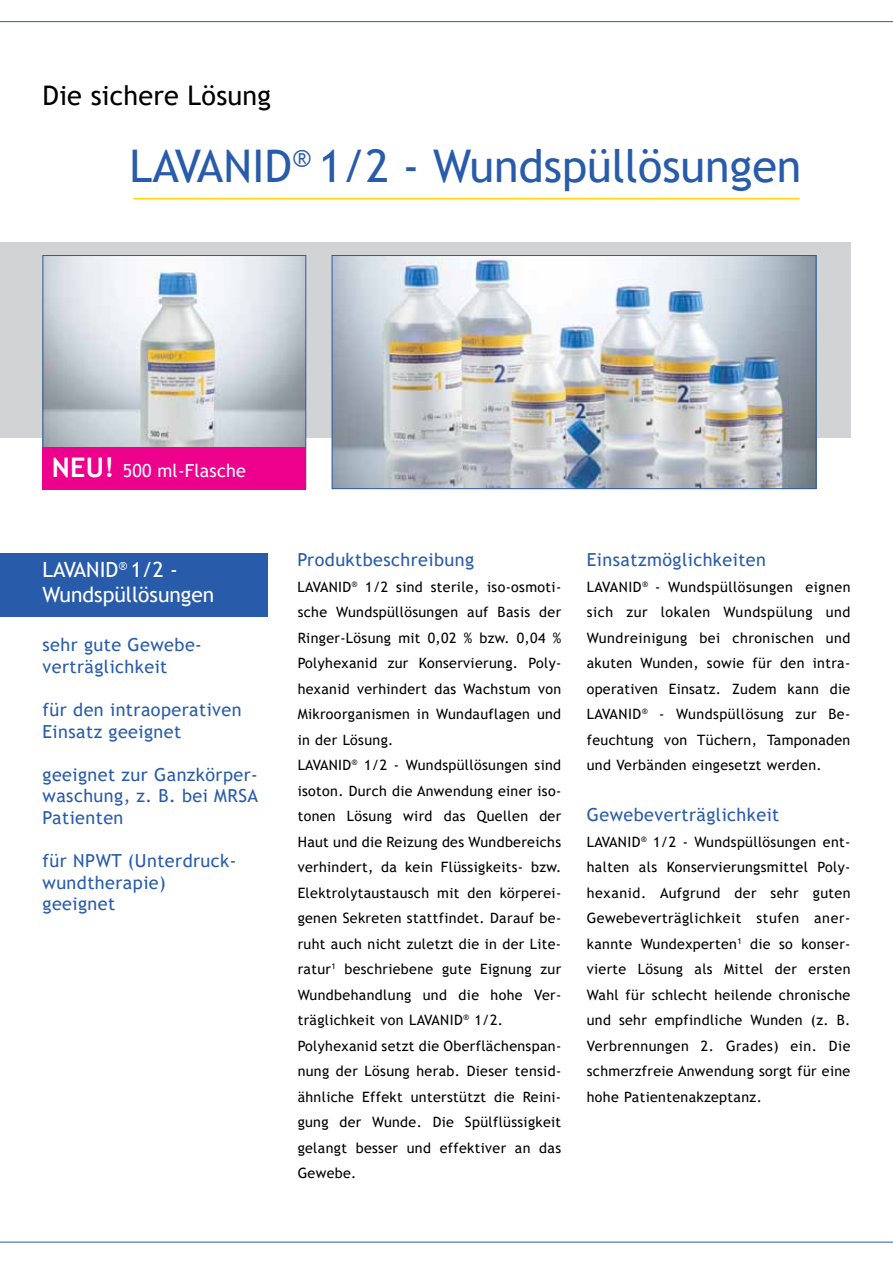
<style>
.page{position:relative;width:893px;height:1263px;background:#fff}
.page>*{position:absolute;margin:0;border:0;box-sizing:border-box;transform-origin:0 0}
.t1{font:45px "Trebuchet MS";color:#285caa}
.t2{font:27px "Trebuchet MS";letter-spacing:.01em;color:#000}
.t3{font:21px/25.2px "Trebuchet MS";color:#fff}
.t4{font:18px/21.6px "Trebuchet MS";letter-spacing:.025em;color:#285caa}
.t5{font:18px "Trebuchet MS";letter-spacing:.01em;color:#fff}
.t6{font:14.25px/25.5px "Trebuchet MS";letter-spacing:.025em;color:#000;text-align:justify}
.s1{font-weight:700;font-size:27px}
</style>
<div class="page">
<div style="left:0;top:242px;width:850px;height:196px;background:#d1d3d4"></div>
<img style="left:45px;top:257px;width:259px;height:190px">
<div style="left:43px;top:255px;width:263px;height:234px;border:1px solid #285caa"></div>
<img style="left:334px;top:257px;width:480px;height:230px">
<div style="left:332px;top:255px;width:484px;height:234px;border:1px solid #285caa"></div>
<div style="left:0;top:553px;width:268px;height:64px;background:#285caa"></div>
<hr style="left:0;top:21px;width:893px;height:1px;background:#285caa">
<hr style="left:133px;top:198px;width:666px;height:1px;background:#ffd400">
<hr style="left:0;top:1242px;width:893px;height:1px;background:#285caa">
<div style="left:43px;top:447px;width:263px;height:42px;background:#ec008c"></div>
<h2 class="t2" style="left:43px;top:78px;width:230px">Die sichere Lösung</h2>
<h1 class="t1" style="left:130px;top:138px;width:673px">LAVAN ID<sup>®</sup> 1/2 - Wundspüllösungen</h1>
<p class="t5" style="left:52px;top:460px;width:196px"><span class="s1">NEU!</span> 500 ml-Flasche</p>
<h3 class="t3" style="left:43px;top:557px;width:173px">LAVAN ID<sup>®</sup> 1/2 -<br>Wundspüllösungen</h3>
<p class="t4" style="left:43px;top:634px;width:161px">sehr gute Gewebe&shy;verträglichkeit</p>
<p class="t4" style="left:43px;top:699px;width:201px">für den intraoperativen<br>Einsatz geeignet</p>
<p class="t4" style="left:43px;top:763px;width:217px;text-align:justify">geeignet zur Ganzkörper&shy;waschung, z. B. bei MRSA Patienten</p>
<p class="t4" style="left:43px;top:850px;width:195px">für NPWT (Unterdruck&shy;wundtherapie) geeignet</p>
<p class="t4" style="left:298px;top:549px;width:178px">Produktbeschreibung</p>
<p class="t6" style="left:298px;top:574px;width:265px;text-align:left">LAVAN ID <sup>®</sup> 1/2 sind sterile, iso-osmoti&shy;sche Wundspüllösungen auf Basis der Ringer-Lösung mit 0,02 % bzw. 0,04 % Polyhexanid zur Konservierung. Poly&shy;hexanid verhindert das Wachstum von Mikroorganismen in Wundauflagen und in der Lösung.<br>LAVAN ID <sup>®</sup> 1/2 - Wundspüllösungen sind isoton. Durch die Anwendung einer iso&shy;tonen Lösung wird das Quellen der Haut und die Reizung des Wundbereichs verhindert, da kein Flüssigkeits- bzw.<br>Elektrolytaustausch mit den körperei&shy;genen Sekreten stattfindet. Darauf be&shy;ruht auch nicht zuletzt die in der Lite&shy;ratur<sup>1</sup> beschriebene gute Eignung zur Wundbehandlung und die hohe Ver&shy;träglichkeit von LAVAN ID <sup>®</sup> 1/2.<br>Polyhexanid setzt die Oberflächenspan&shy;nung der Lösung herab. Dieser tensid&shy;ähnliche Effekt unterstützt die Reini&shy;gung der Wunde. Die Spülflüssigkeit gelangt besser und effektiver an das Gewebe.</p>
<p class="t4" style="left:587px;top:549px;width:181px">Einsatzmöglichkeiten</p>
<p class="t6" style="left:587px;top:574px;width:265px">LAVAN ID <sup>®</sup> - Wundspüllösungen eignen sich zur lokalen Wundspülung und Wundreinigung bei chronischen und akuten Wunden, sowie für den intra&shy;operativen Einsatz. Zudem kann die LAVAN ID <sup>®</sup> - Wundspüllösung zur Be&shy;feuchtung von Tüchern, Tamponaden und Verbänden eingesetzt werden.</p>
<p class="t4" style="left:587px;top:804px;width:194px">Gewebeverträglichkeit</p>
<p class="t6" style="left:587px;top:829px;width:265px">LAVAN ID <sup>®</sup> 1/2 - Wundspüllösungen ent&shy;halten als Konservierungsmittel Poly&shy;hexanid. Aufgrund der sehr guten Gewebeverträglichkeit stufen aner&shy;kannte Wundexperten<sup>1</sup> die so konser&shy;vierte Lösung als Mittel der ersten Wahl für schlecht heilende chronische und sehr empfindliche Wunden (z. B.<br>Verbrennungen 2. Grades) ein. Die schmerzfreie Anwendung sorgt für eine hohe Patientenakzeptanz.</p>
</div>
